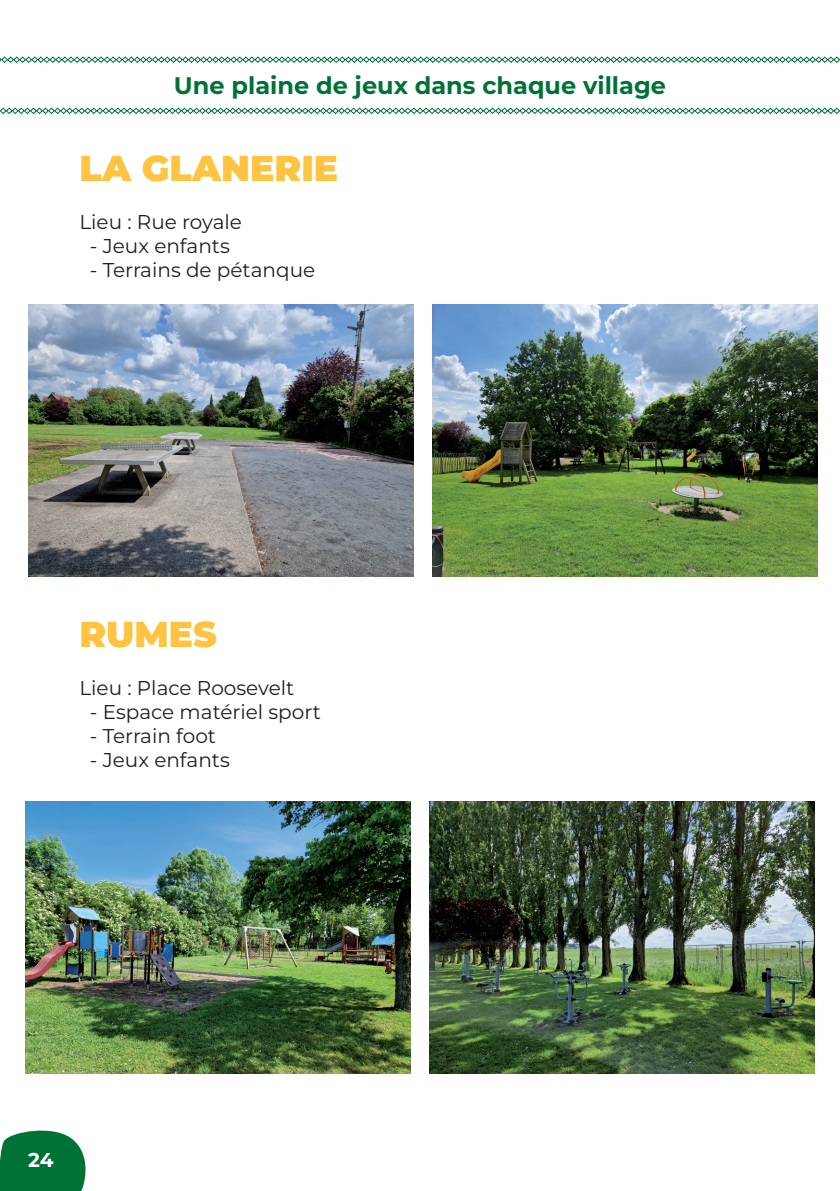
<style>
.page{position:relative;width:840px;height:1191px;background:#fff}
.page>*{position:absolute;margin:0;border:0;box-sizing:border-box;transform-origin:0 0}
.t1{font:900 36px "Montserrat";color:#fec340}
.t2{font:700 24px "Montserrat";color:#007236}
.t3{font:20px "Montserrat";color:#231f20}
.t4{font:700 20px "Montserrat";color:#fff}
</style>
<div class="page">
<img style="left:432px;top:304px;width:385px;height:272px">
<img style="left:28px;top:304px;width:385px;height:272px">
<img style="left:429px;top:802px;width:385px;height:271px">
<img style="left:25px;top:802px;width:385px;height:271px">
<svg style="left:0;top:1130px;width:86px;height:61px"></svg>
<svg style="left:0;top:107px;width:839px;height:7px"></svg>
<svg style="left:0;top:56px;width:839px;height:7px"></svg>
<p class="t2" style="left:174px;top:69px;width:493px">Une plaine de jeux dans chaque village</p>
<h1 class="t1" style="left:79px;top:144px;width:260px">LA GLANERIE</h1>
<p class="t3" style="left:79px;top:209px;width:164px">Lieu : Rue royale</p>
<p class="t3" style="left:90px;top:233px;width:141px">- Jeux enfants</p>
<p class="t3" style="left:90px;top:257px;width:227px">- Terrains de pétanque</p>
<h1 class="t1" style="left:79px;top:610px;width:139px">RUMES</h1>
<p class="t3" style="left:79px;top:674px;width:216px">Lieu : Place Roosevelt</p>
<p class="t3" style="left:90px;top:698px;width:232px">- Espace matériel sport</p>
<p class="t3" style="left:90px;top:722px;width:128px">- Terrain foot</p>
<p class="t3" style="left:90px;top:746px;width:141px">- Jeux enfants</p>
<p class="t4" style="left:28px;top:1146px;width:27px">24</p>
</div>
